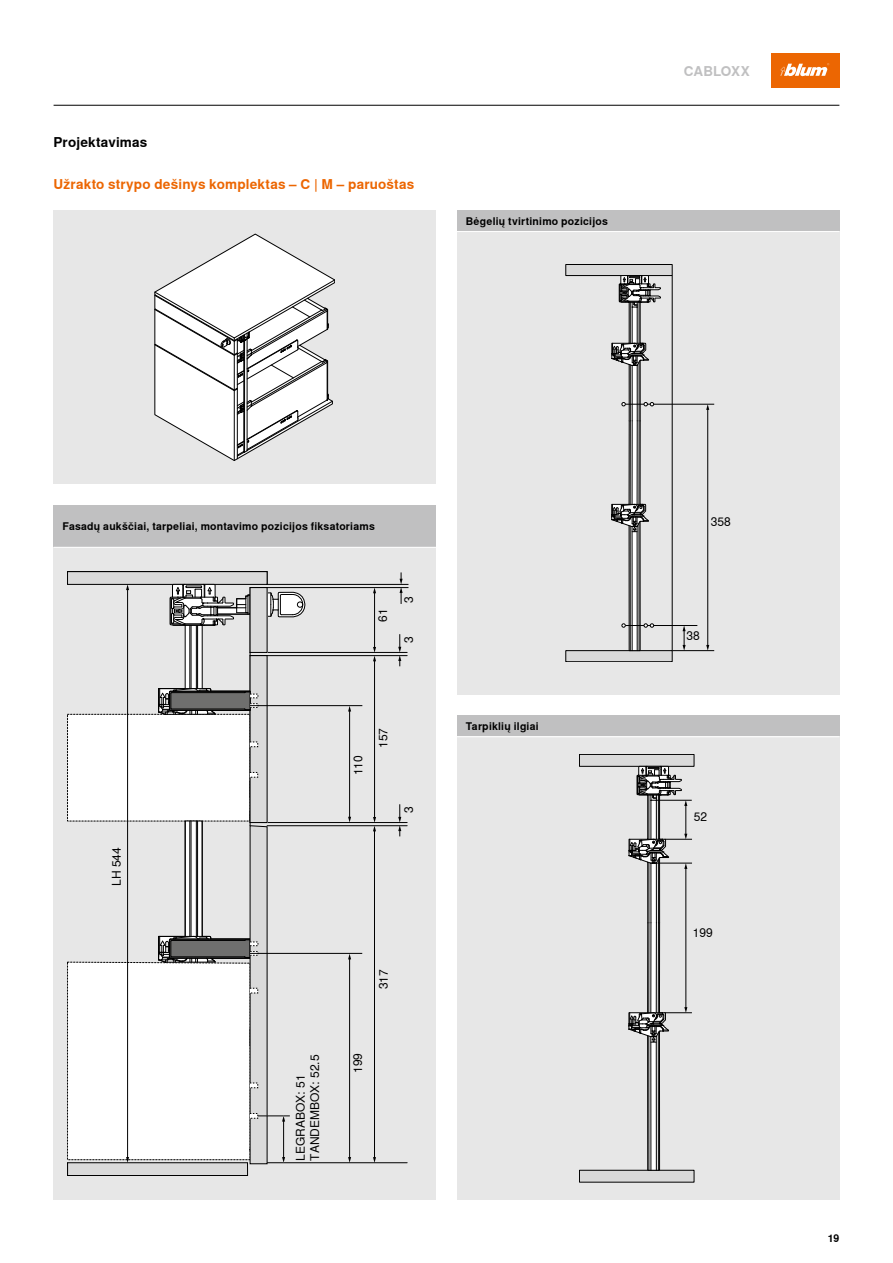
<style>
.page{position:relative;width:893px;height:1263px;background:#fff}
.page>*{position:absolute;margin:0;border:0;box-sizing:border-box;transform-origin:0 0}
.t1{font:700 13.5px "Nimbus Sans Global";letter-spacing:.015em;color:#ec6602}
.t2{font:700 13.5px "Nimbus Sans Global";letter-spacing:.015em;color:#000}
.t3{font:700 13.5px "Nimbus Sans Global";color:#c0c0c1}
.t4{font:12px/14.4px "Nimbus Sans Global";color:#000}
.t5{font:700 10.5px "Nimbus Sans Global";letter-spacing:.02em;color:#000}
</style>
<div class="page">
<div style="left:771px;top:54px;width:68px;height:34px;background:#ec6602"></div>
<svg style="left:780px;top:63px;width:49px;height:13px"></svg>
<div style="left:457px;top:210px;width:382px;height:22px;background:#c0c0c1"></div>
<div style="left:457px;top:232px;width:382px;height:463px;background:#e7e7e7"></div>
<hr style="left:457px;top:231px;width:382px;height:1px;background:#fff">
<div style="left:54px;top:505px;width:382px;height:42px;background:#c0c0c1"></div>
<div style="left:54px;top:547px;width:382px;height:653px;background:#e7e7e7"></div>
<hr style="left:54px;top:547px;width:382px;height:1px;background:#fff">
<div style="left:457px;top:716px;width:382px;height:21px;background:#c0c0c1"></div>
<div style="left:457px;top:737px;width:382px;height:463px;background:#e7e7e7"></div>
<hr style="left:457px;top:736px;width:382px;height:1px;background:#fff">
<div style="left:566px;top:264px;width:106px;height:12px;background:#dadada"></div>
<div style="left:566px;top:264px;width:106px;height:12px;border:1px solid #000"></div>
<div style="left:566px;top:651px;width:106px;height:11px;background:#dadada"></div>
<div style="left:566px;top:650px;width:106px;height:12px;border:1px solid #000"></div>
<hr style="left:625px;top:404px;width:89px;height:1px;background:#000">
<hr style="left:707px;top:409px;width:1px;height:237px;background:#000">
<svg style="left:706px;top:404px;width:3px;height:6px"></svg>
<svg style="left:706px;top:645px;width:3px;height:5px"></svg>
<hr style="left:625px;top:625px;width:72px;height:1px;background:#000">
<svg style="left:611px;top:275px;width:50px;height:376px"></svg>
<hr style="left:672px;top:650px;width:42px;height:1px;background:#000">
<hr style="left:672px;top:276px;width:1px;height:375px;background:#000">
<svg style="left:683px;top:626px;width:3px;height:25px"></svg>
<hr style="left:267px;top:652px;width:140px;height:1px;background:#000">
<hr style="left:267px;top:655px;width:140px;height:1px;background:#000">
<hr style="left:267px;top:822px;width:140px;height:1px;background:#000">
<hr style="left:267px;top:825px;width:140px;height:1px;background:#000">
<hr style="left:267px;top:1162px;width:140px;height:1px;background:#000">
<hr style="left:349px;top:710px;width:1px;height:108px;background:#000">
<svg style="left:348px;top:706px;width:3px;height:5px"></svg>
<hr style="left:349px;top:958px;width:1px;height:200px;background:#000">
<svg style="left:348px;top:1157px;width:3px;height:6px"></svg>
<hr style="left:374px;top:660px;width:1px;height:158px;background:#000">
<hr style="left:374px;top:830px;width:1px;height:328px;background:#000">
<svg style="left:373px;top:817px;width:3px;height:14px"></svg>
<svg style="left:373px;top:1157px;width:3px;height:6px"></svg>
<hr style="left:374px;top:592px;width:1px;height:56px;background:#000">
<svg style="left:373px;top:588px;width:3px;height:5px"></svg>
<svg style="left:373px;top:647px;width:3px;height:14px"></svg>
<svg style="left:398px;top:804px;width:3px;height:32px"></svg>
<svg style="left:398px;top:634px;width:3px;height:32px"></svg>
<svg style="left:400px;top:572px;width:3px;height:32px"></svg>
<div style="left:67px;top:1162px;width:181px;height:14px;border:1px solid #000"></div>
<div style="left:67px;top:571px;width:200px;height:14px;border:1px solid #000"></div>
<hr style="left:267px;top:584px;width:141px;height:1px;background:#000">
<hr style="left:250px;top:705px;width:112px;height:1px;background:#000">
<hr style="left:250px;top:953px;width:112px;height:1px;background:#000">
<hr style="left:267px;top:587px;width:141px;height:1px;background:#000">
<svg style="left:67px;top:572px;width:238px;height:603px"></svg>
<svg style="left:250px;top:772px;width:8px;height:5px"></svg>
<svg style="left:250px;top:742px;width:8px;height:5px"></svg>
<div style="left:579px;top:754px;width:115px;height:12px;background:#dadada"></div>
<div style="left:579px;top:754px;width:115px;height:12px;border:1px solid #000"></div>
<div style="left:579px;top:1170px;width:115px;height:12px;background:#dadada"></div>
<svg style="left:628px;top:765px;width:64px;height:406px"></svg>
<div style="left:54px;top:210px;width:382px;height:274px;background:#e7e7e7"></div>
<svg style="left:155px;top:234px;width:180px;height:227px"></svg>
<hr style="left:54px;top:105px;width:785px;height:1px;background:#000">
<p class="t2" style="left:54px;top:135px;width:95px">Projektavimas</p>
<p class="t1" style="left:54px;top:177px;width:362px">Užrakto strypo dešinys komplektas – C | M – paruoštas</p>
<p class="t5" style="left:466px;top:215px;width:143px">Bėgelių tvirtinimo pozicijos</p>
<p class="t3" style="left:684px;top:63px;width:67px">CABLOXX</p>
<p class="t5" style="left:62px;top:520px;width:314px">Fasadų aukščiai, tarpeliai, montavimo pozicijos fiksatoriams</p>
<p class="t4" style="left:376px;top:622px;width:15px;rotate:-90deg">61</p>
<p class="t4" style="left:402px;top:603px;width:8px;rotate:-90deg">3</p>
<p class="t4" style="left:402px;top:643px;width:8px;rotate:-90deg">3</p>
<p class="t4" style="left:110px;top:886px;width:40px;rotate:-90deg">LH 544</p>
<p class="t4" style="left:351px;top:775px;width:22px;rotate:-90deg">110</p>
<p class="t4" style="left:376px;top:748px;width:22px;rotate:-90deg">157</p>
<p class="t4" style="left:402px;top:813px;width:8px;rotate:-90deg">3</p>
<p class="t4" style="left:293px;top:1160px;width:108px;rotate:-90deg">LEGRABOX: 51<br>TANDEMBOX: 52.5</p>
<p class="t4" style="left:376px;top:989px;width:22px;rotate:-90deg">317</p>
<p class="t4" style="left:351px;top:1073px;width:22px;rotate:-90deg">199</p>
<p class="t5" style="left:466px;top:720px;width:74px">Tarpiklių ilgiai</p>
<p class="t4" style="left:711px;top:515px;width:22px">358</p>
<p class="t4" style="left:687px;top:629px;width:15px">38</p>
<p class="t4" style="left:694px;top:809px;width:15px">52</p>
<p class="t4" style="left:693px;top:925px;width:22px">199</p>
<p class="t5" style="left:828px;top:1232px;width:13px">19</p>
</div>
